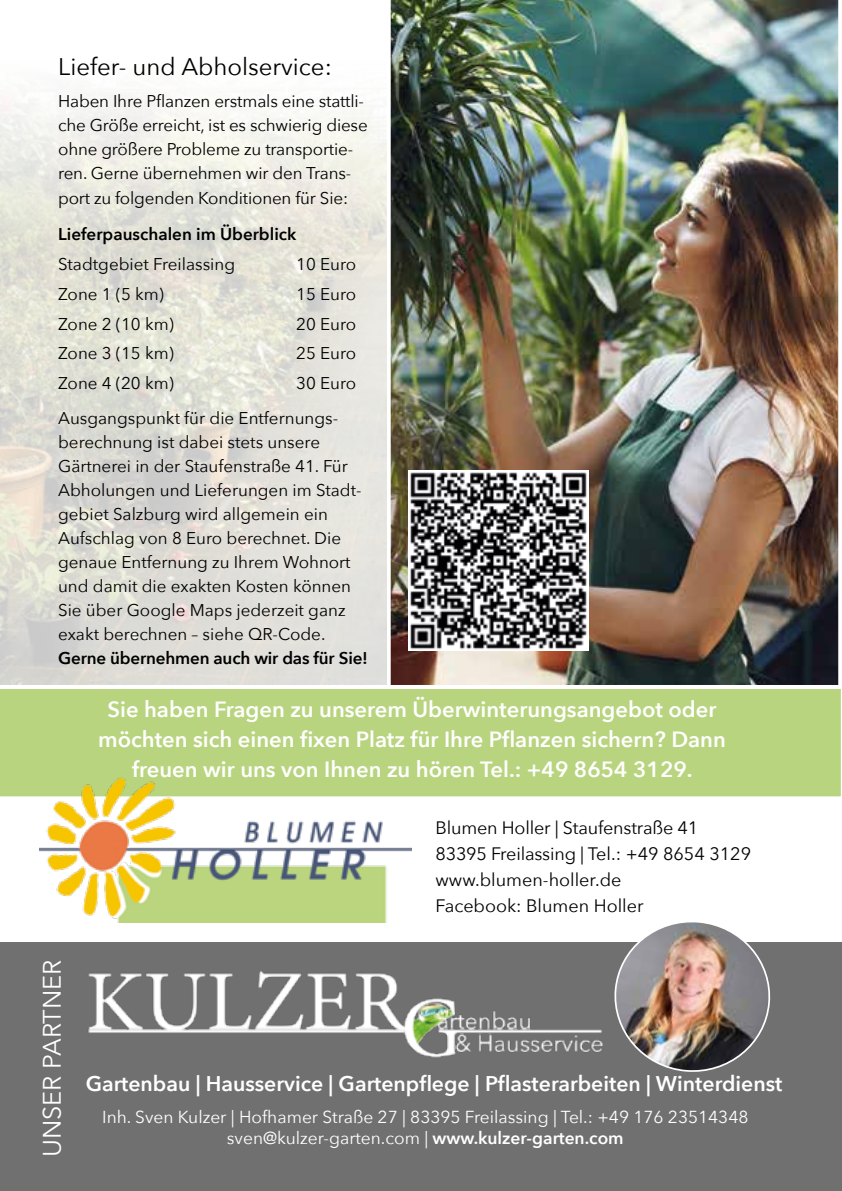
<style>
.page{position:relative;width:842px;height:1191px;background:#fff}
.page>*{position:absolute;margin:0;border:0;box-sizing:border-box;transform-origin:0 0}
.t1{font:25.4px "Avenir Next";color:#fff}
.t2{font:24px "Avenir Next";color:#000}
.t3{font:600 22px/30px "Avenir Next";color:#fff;text-align:center}
.t4{font:600 21.2px "Avenir Next";color:#fff}
.t5{font:18px/26px "Avenir Next";letter-spacing:-.01em;color:#000}
.t6{font:17.4px/21.2px "Avenir Next";color:#fff;text-align:center}
.t7{font:17px/24px "Avenir Next";color:#000}
.t8{font:600 17px "Avenir Next";letter-spacing:-.005em;color:#000}
.s1{font-weight:600}
</style>
<div class="page">
<img style="left:0;top:95px;width:387px;height:590px">
<img style="left:390px;top:0;width:449px;height:685px">
<div style="left:0;top:689px;width:841px;height:108px;background:#b9d47f"></div>
<hr style="left:841px;top:574px;width:1px;height:112px;background:#b9d47f">
<img style="left:408px;top:471px;width:180px;height:180px">
<div style="left:0;top:942px;width:842px;height:249px;background:#717070"></div>
<img style="left:88px;top:971px;width:515px;height:87px">
<img style="left:40px;top:776px;width:371px;height:146px">
<img style="left:614px;top:922px;width:157px;height:150px">
<h2 class="t2" style="left:58px;top:51px;width:275px">Liefer- und Abholservice:</h2>
<p class="t7" style="left:58px;top:90px;width:311px">Haben Ihre Pflanzen erstmals eine stattli&shy;che Größe erreicht, ist es schwierig diese ohne größere Probleme zu transportie&shy;ren. Gerne übernehmen wir den Trans&shy;port zu folgenden Konditionen für Sie:</p>
<p class="t8" style="left:58px;top:223px;width:240px">Lieferpauschalen im Überblick</p>
<p class="t7" style="left:58px;top:253px;width:179px">Stadtgebiet Freilassing</p>
<p class="t7" style="left:296px;top:253px;width:62px">10 Euro</p>
<p class="t7" style="left:58px;top:282px;width:107px">Zone 1 (5 km)</p>
<p class="t7" style="left:296px;top:282px;width:62px">15 Euro</p>
<p class="t7" style="left:58px;top:312px;width:117px">Zone 2 (10 km)</p>
<p class="t7" style="left:296px;top:312px;width:62px">20 Euro</p>
<p class="t7" style="left:58px;top:342px;width:117px">Zone 3 (15 km)</p>
<p class="t7" style="left:296px;top:342px;width:62px">25 Euro</p>
<p class="t7" style="left:58px;top:371px;width:117px">Zone 4 (20 km)</p>
<p class="t7" style="left:58px;top:366px;width:300px;line-height:35.4px;text-indent:238px">30 Euro<br>Ausgangspunkt für die Entfernungs-</p>
<p class="t7" style="left:58px;top:431px;width:305px">berechnung ist dabei stets unsere Gärtnerei in der Staufenstraße 41. Für Abholungen und Lieferungen im Stadt&shy;gebiet Salzburg wird allgemein ein Aufschlag von 8 Euro berechnet. Die genaue Entfernung zu Ihrem Wohnort und damit die exakten Kosten können Sie über Google Maps jederzeit ganz exakt berechnen – siehe QR-Code.</p>
<p class="t8" style="left:58px;top:647px;width:311px">Gerne übernehmen auch wir das für Sie!</p>
<p class="t3" style="left:98px;top:695px;width:629px">Sie haben Fragen zu unserem Überwinterungsangebot oder möchten sich einen fixen Platz für Ihre Pflanzen sichern? Dann freuen wir uns von Ihnen zu hören Tel.: +49 8654 3129.</p>
<h1 class="t1" style="left:36px;top:1157px;width:199px;rotate:-90deg">UNSER PARTNER</h1>
<p class="t5" style="left:435px;top:815px;width:317px">Blumen Holler | Staufenstraße 41<br>83395 Freilassing | Tel.: +49 8654 3129 www.blumen-holler.de<br>Facebook: Blumen Holler</p>
<p class="t4" style="left:86px;top:1069px;width:698px">Gartenbau | Hausservice | Gartenpflege | Pflasterarbeiten | Winterdienst</p>
<p class="t6" style="left:102px;top:1106px;width:648px">Inh. Sven Kulzer | Hofhamer Straße 27 | 83395 Freilassing | Tel.: +49 176 23514348 sven@kulzer-garten.com | <span class="s1">www.kulzer-garten.com</span></p>
</div>
